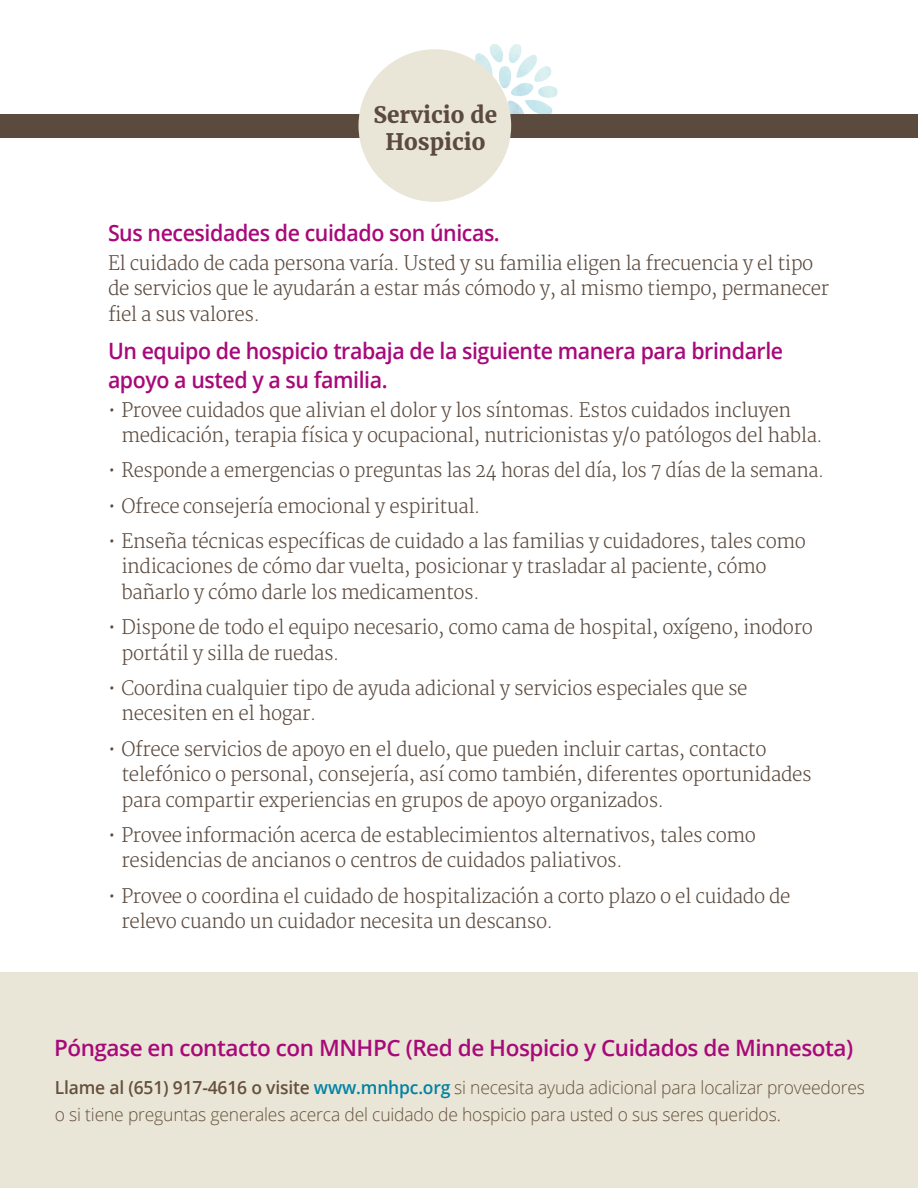
<style>
.page{position:relative;width:918px;height:1188px;background:#fff}
.page>*{position:absolute;margin:0;border:0;box-sizing:border-box;transform-origin:0 0}
.t1{font:600 22.5px/28.5px "Open Sans";letter-spacing:-.02em;color:#a8097a;scale:.95 1}
.t2{font:600 22.5px "Open Sans";letter-spacing:-.02em;color:#a8097a}
.t3{font:700 22.5px/27px "Merriweather";color:#5b4a3e;text-align:center}
.t4{font:300 19.5px/25.5px "Merriweather";letter-spacing:-.02em;color:#5b4a3e;scale:.95 1}
.t5{font:300 19.5px "Merriweather";letter-spacing:-.02em;color:#5b4a3e;scale:.93 1}
.t6{font:300 18px/27px "Open Sans";letter-spacing:-.01em;color:#65503c}
.s1{font-weight:600}
.s2{font-weight:600;color:#0082a4}
</style>
<div class="page">
<div style="left:0;top:972px;width:918px;height:216px;background:#eae6d7"></div>
<img style="left:475px;top:44px;width:92px;height:71px">
<div style="left:0;top:115px;width:918px;height:23px;background:#5b4a3e"></div>
<div style="left:359px;top:49px;width:152px;height:153px;background:#eae6d7;border-radius:50%"></div>
<p class="t3" style="left:374px;top:102px;width:125px">Servicio de<br>Hospicio</p>
<h2 class="t1" style="left:108px;top:218px;width:414px">Sus necesidades de cuidado son únicas.</h2>
<p class="t4" style="left:108px;top:251px;width:761px">El cuidado de cada persona varía. Usted y su familia eligen la frecuencia y el tipo de servicios que le ayudarán a estar más cómodo y, al mismo tiempo, permanecer fiel a sus valores.</p>
<h2 class="t1" style="left:108px;top:336px;width:712px">Un equipo de hospicio trabaja de la siguiente manera para brindarle apoyo a usted y a su familia.</h2>
<p class="t4" style="left:122px;top:398px;width:740px;text-indent:-14px">• Provee cuidados que alivian el dolor y los síntomas. Estos cuidados incluyen medicación, terapia física y ocupacional, nutricionistas y/o patólogos del habla.</p>
<p class="t5" style="left:108px;top:459px;width:772px">• Responde a emergencias o preguntas las 24 horas del día, los 7 días de la semana.</p>
<p class="t4" style="left:108px;top:494px;width:394px">• Ofrece consejería emocional y espiritual.</p>
<p class="t4" style="left:122px;top:529px;width:722px;text-indent:-14px">• Enseña técnicas específicas de cuidado a las familias y cuidadores, tales como indicaciones de cómo dar vuelta, posicionar y trasladar al paciente, cómo bañarlo y cómo darle los medicamentos.</p>
<p class="t4" style="left:122px;top:615px;width:729px;text-indent:-14px">• Dispone de todo el equipo necesario, como cama de hospital, oxígeno, inodoro portátil y silla de ruedas.</p>
<p class="t4" style="left:122px;top:676px;width:661px;text-indent:-14px">• Coordina cualquier tipo de ayuda adicional y servicios especiales que se necesiten en el hogar.</p>
<p class="t4" style="left:122px;top:737px;width:728px;text-indent:-14px">• Ofrece servicios de apoyo en el duelo, que pueden incluir cartas, contacto telefónico o personal, consejería, así como también, diferentes oportunidades para compartir experiencias en grupos de apoyo organizados.</p>
<p class="t4" style="left:122px;top:823px;width:669px;text-indent:-14px">• Provee información acerca de establecimientos alternativos, tales como residencias de ancianos o centros de cuidados paliativos.</p>
<p class="t4" style="left:122px;top:884px;width:706px;text-indent:-14px">• Provee o coordina el cuidado de hospitalización a corto plazo o el cuidado de relevo cuando un cuidador necesita un descanso.</p>
<h2 class="t2" style="left:54px;top:1032px;width:801px">Póngase en contacto con MNHPC (Red de Hospicio y Cuidados de Minnesota)</h2>
<p class="t6" style="left:55px;top:1073px;width:812px"><span class="s1">Llame al (651) 917-4616 o visite</span> <span class="s2">www.mnhpc.org</span> si necesita ayuda adicional para localizar proveedores o si tiene preguntas generales acerca del cuidado de hospicio para usted o sus seres queridos.</p>
</div>
